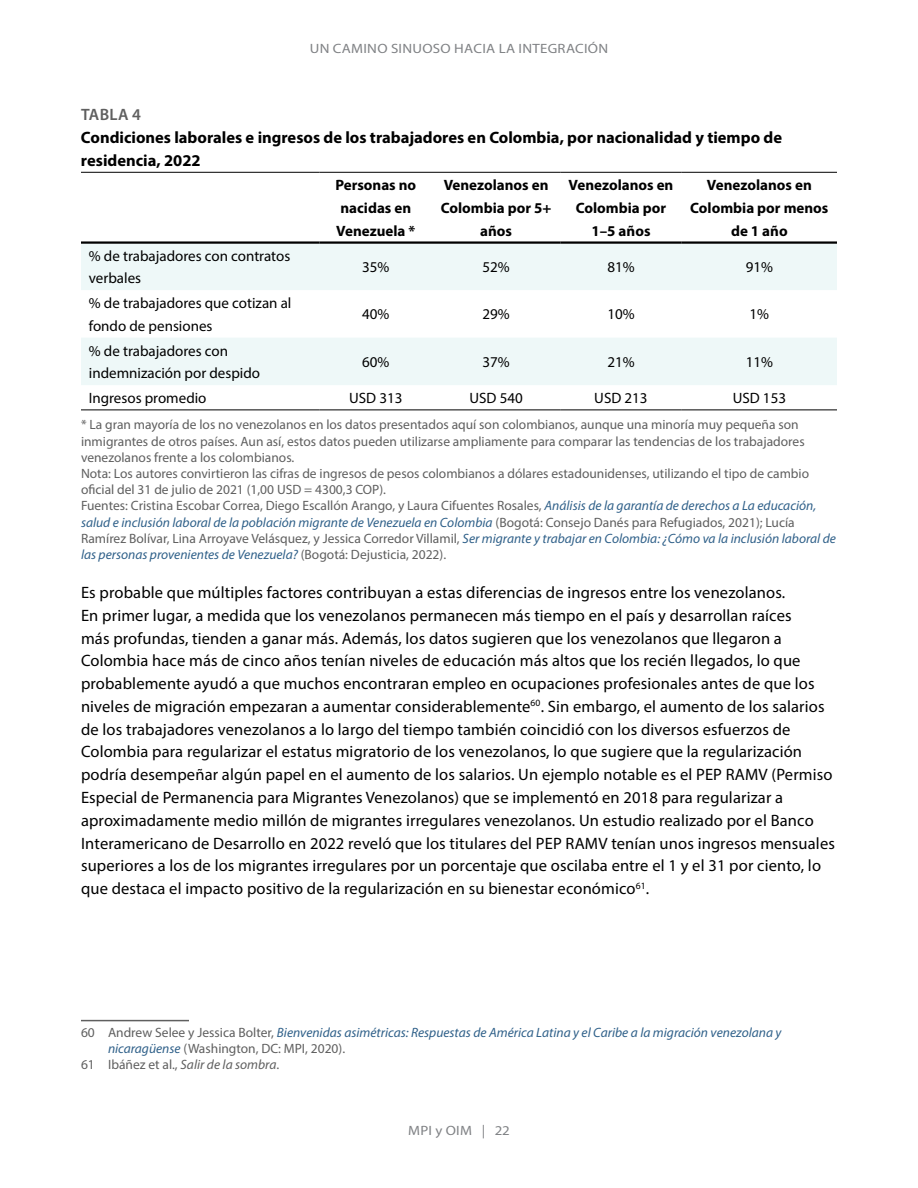
<style>
.page{position:relative;width:918px;height:1188px;background:#fff}
.page>*{position:absolute;margin:0;border:0;box-sizing:border-box;transform-origin:0 0}
.t1{font:16.5px/22.8px "Myriad Pro";letter-spacing:.01em;color:#000}
.t2{font:700 16.5px/22.8px "Myriad Pro";color:#000}
.t3{font:600 16.5px "Myriad Pro";letter-spacing:.02em;color:#5f5f5f}
.t4{font:15px/22.8px "Myriad Pro";color:#000}
.t5{font:700 15px/22.8px "Myriad Pro";color:#000;text-align:center}
.t6{font:13.5px/16.2px "Myriad Pro";color:#5f5f5f}
.t7{font:italic 13.5px "Myriad Pro";color:#2f6089}
.t8{font:13.5px "Myriad Pro";letter-spacing:.02em;color:#808285;scale:1.1 1}
.s1{font-style:italic;color:#2f6089}
.s2{font-style:normal;color:#5f5f5f}
.s3{font-style:italic}
</style>
<div class="page">
<svg style="left:81px;top:244px;width:756px;height:141px;fill:#eef8f8"></svg>
<hr style="left:81px;top:172px;width:239px;height:1px;background:#000">
<hr style="left:320px;top:172px;width:112px;height:1px;background:#000">
<hr style="left:432px;top:172px;width:128px;height:1px;background:#000">
<hr style="left:560px;top:172px;width:122px;height:1px;background:#000">
<hr style="left:682px;top:172px;width:155px;height:1px;background:#000">
<hr style="left:81px;top:241px;width:239px;height:3px;background:#000">
<hr style="left:320px;top:241px;width:112px;height:3px;background:#000">
<hr style="left:432px;top:241px;width:128px;height:3px;background:#000">
<hr style="left:560px;top:241px;width:122px;height:3px;background:#000">
<hr style="left:682px;top:241px;width:155px;height:3px;background:#000">
<hr style="left:81px;top:410px;width:239px;height:1px;background:#000">
<hr style="left:320px;top:410px;width:112px;height:1px;background:#000">
<hr style="left:432px;top:410px;width:128px;height:1px;background:#000">
<hr style="left:560px;top:410px;width:122px;height:1px;background:#000">
<hr style="left:682px;top:410px;width:155px;height:1px;background:#000">
<hr style="left:81px;top:1020px;width:108px;height:1px;background:#5f5f5f">
<p class="t8" style="left:310px;top:40px;width:273px">UN CAMINO SINUOSO HACIA LA INTEGRACIÓN</p>
<p class="t3" style="left:81px;top:104px;width:61px">TABLA 4</p>
<p class="t2" style="left:81px;top:126px;width:703px">Condiciones laborales e ingresos de los trabajadores en Colombia, por nacionalidad y tiempo de residencia, 2022</p>
<p class="t5" style="left:335px;top:173px;width:82px;text-align:left">Personas no nacidas en<br>Venezuela *</p>
<p class="t5" style="left:441px;top:173px;width:112px">Venezolanos en<br>Colombia por 5+ años</p>
<p class="t5" style="left:569px;top:173px;width:106px">Venezolanos en<br>Colombia por<br>1–5 años</p>
<p class="t5" style="left:690px;top:173px;width:140px">Venezolanos en<br>Colombia por menos de 1 año</p>
<p class="t4" style="left:89px;top:244px;width:203px">% de trabajadores con contratos verbales</p>
<p class="t4" style="left:362px;top:255px;width:29px">35%</p>
<p class="t4" style="left:483px;top:255px;width:29px">52%</p>
<p class="t4" style="left:607px;top:255px;width:29px">81%</p>
<p class="t4" style="left:746px;top:255px;width:29px">91%</p>
<p class="t4" style="left:89px;top:291px;width:204px">% de trabajadores que cotizan al fondo de pensiones</p>
<p class="t4" style="left:89px;top:339px;width:173px">% de trabajadores con indemnización por despido</p>
<p class="t4" style="left:362px;top:303px;width:29px">40%</p>
<p class="t4" style="left:483px;top:303px;width:29px">29%</p>
<p class="t4" style="left:607px;top:303px;width:29px">10%</p>
<p class="t4" style="left:750px;top:303px;width:21px">1%</p>
<p class="t4" style="left:362px;top:350px;width:29px">60%</p>
<p class="t4" style="left:482px;top:350px;width:29px">37%</p>
<p class="t4" style="left:607px;top:350px;width:29px">21%</p>
<p class="t4" style="left:746px;top:350px;width:29px">11%</p>
<p class="t4" style="left:89px;top:386px;width:119px">Ingresos promedio</p>
<p class="t4" style="left:349px;top:386px;width:55px">USD 313</p>
<p class="t4" style="left:469px;top:386px;width:55px">USD 540</p>
<p class="t4" style="left:594px;top:386px;width:55px">USD 213</p>
<p class="t4" style="left:733px;top:386px;width:55px">USD 153</p>
<p class="t6" style="left:81px;top:417px;width:756px">* La gran mayoría de los no venezolanos en los datos presentados aquí son colombianos, aunque una minoría muy pequeña son inmigrantes de otros países. Aun así, estos datos pueden utilizarse ampliamente para comparar las tendencias de los trabajadores venezolanos frente a los colombianos.<br>Nota: Los autores convirtieron las cifras de ingresos de pesos colombianos a dólares estadounidenses, utilizando el tipo de cambio oficial del 31 de julio de 2021 (1,00 USD = 4300,3 COP).<br>Fuentes: Cristina Escobar Correa, Diego Escallón Arango, y Laura Cifuentes Rosales, <span class="s1">Análisis de la garantía de derechos a La educación, salud e inclusión laboral de la población migrante de Venezuela en Colombia</span> (Bogotá: Consejo Danés para Refugiados, 2021); Lucía Ramírez Bolívar, Lina Arroyave Velásquez, y Jessica Corredor Villamil, <span class="s1">Ser migrante y trabajar en Colombia: ¿Cómo va la inclusión laboral de las personas provenientes de Venezuela?</span> (Bogotá: Dejusticia, 2022).</p>
<p class="t1" style="left:81px;top:581px;width:755px">Es probable que múltiples factores contribuyan a estas diferencias de ingresos entre los venezolanos.<br>En primer lugar, a medida que los venezolanos permanecen más tiempo en el país y desarrollan raíces<br>más profundas, tienden a ganar más. Además, los datos sugieren que los venezolanos que llegaron a Colombia hace más de cinco años tenían niveles de educación más altos que los recién llegados, lo que probablemente ayudó a que muchos encontraran empleo en ocupaciones profesionales antes de que los niveles de migración empezaran a aumentar considerablemente<sup>60</sup>. Sin embargo, el aumento de los salarios de los trabajadores venezolanos a lo largo del tiempo también coincidió con los diversos esfuerzos de Colombia para regularizar el estatus migratorio de los venezolanos, lo que sugiere que la regularización podría desempeñar algún papel en el aumento de los salarios. Un ejemplo notable es el PEP RAMV (Permiso Especial de Permanencia para Migrantes Venezolanos) que se implementó en 2018 para regularizar a aproximadamente medio millón de migrantes irregulares venezolanos. Un estudio realizado por el Banco Interamericano de Desarrollo en 2022 reveló que los titulares del PEP RAMV tenían unos ingresos mensuales superiores a los de los migrantes irregulares por un porcentaje que oscilaba entre el 1 y el 31 por ciento, lo que destaca el impacto positivo de la regularización en su bienestar económico<sup>61</sup>.</p>
<p class="t7" style="left:81px;top:1024px;width:702px"><span class="s2">60 Andrew Selee y Jessica Bolter,</span> Bienvenidas asimétricas: Respuestas de América Latina y el Caribe a la migración venezolana y</p>
<p class="t6" style="left:108px;top:1040px;width:239px"><span class="s1">nicaragüense</span> (Washington, DC: MPI, 2020).</p>
<p class="t6" style="left:81px;top:1056px;width:200px">61 Ibáñez et al., <span class="s3">Salir de la sombra</span>.</p>
<p class="t8" style="left:408px;top:1122px;width:94px">MPI y OIM | 22</p>
</div>
